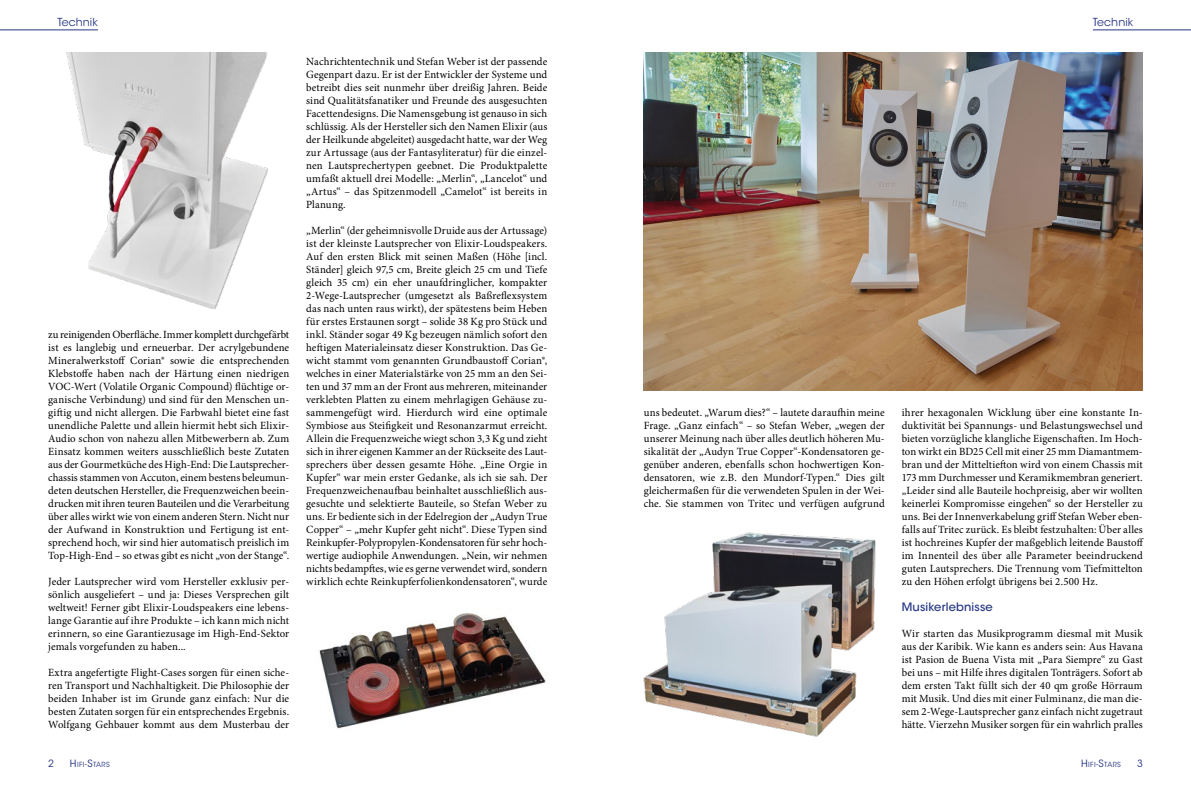
<style>
.page{position:relative;width:1191px;height:794px;background:#fff}
.page>*{position:absolute;margin:0;border:0;box-sizing:border-box;transform-origin:0 0}
.t1{font:500 11.5px "ITC Avant Garde Std";letter-spacing:.015em;color:#263685}
.t2{font:11px/13px "Minion Pro";letter-spacing:.01em;color:#000;text-align:justify}
.t3{font:11px "ITC Avant Garde Std";letter-spacing:.01em;color:#263685}
.t4{font:10px "ITC Avant Garde Std";color:#263685}
.t5{font:7px "ITC Avant Garde Std";letter-spacing:.055em;color:#263685}
.s1{font-size:10px}
.s2{font-size:8px}
</style>
<div class="page">
<img style="left:66px;top:52px;width:202px;height:257px">
<img style="left:643px;top:532px;width:233px;height:205px">
<img style="left:643px;top:52px;width:499px;height:338px">
<img style="left:319px;top:613px;width:227px;height:116px">
<hr style="left:0;top:29px;width:98px;height:1px;background:#263685">
<hr style="left:1093px;top:29px;width:98px;height:1px;background:#263685">
<p class="t3" style="left:57px;top:15px;width:42px">Technik</p>
<p class="t3" style="left:1093px;top:15px;width:42px">Technik</p>
<p class="t2" style="left:48px;top:328px;width:242px">zu reinigenden Oberfläche. Immer komplett durchgefärbt ist es langlebig und erneuerbar. Der acrylgebundene Mineralwerkstoff Corian® sowie die entsprechenden Klebstoffe haben nach der Härtung einen niedrigen VOC-Wert (Volatile Organic Compound) flüchtige or&shy;ganische Verbindung) und sind für den Menschen un&shy;giftig und nicht allergen. Die Farbwahl bietet eine fast unendliche Palette und allein hiermit hebt sich Elixir-Audio schon von nahezu allen Mitbewerbern ab. Zum Einsatz kommen weiters ausschließlich beste Zutaten aus der Gourmetküche des High-End: Die Lautsprecher&shy;chassis stammen von Accuton, einem bestens beleumun&shy;deten deutschen Hersteller, die Frequenzweichen beein&shy;drucken mit ihren teuren Bauteilen und die Verarbeitung über alles wirkt wie von einem anderen Stern. Nicht nur der Aufwand in Konstruktion und Fertigung ist ent&shy;sprechend hoch, wir sind hier automatisch preislich im Top-High-End – so etwas gibt es nicht „von der Stange“.</p>
<p class="t2" style="left:48px;top:575px;width:242px">Jeder Lautsprecher wird vom Hersteller exklusiv per&shy;sönlich ausgeliefert – und ja: Dieses Versprechen gilt weltweit! Ferner gibt Elixir-Loudspeakers eine lebens&shy;lange Garantie auf ihre Produkte – ich kann mich nicht erinnern, so eine Garantiezusage im High-End-Sektor jemals vorgefunden zu haben...</p>
<p class="t2" style="left:48px;top:666px;width:242px">Extra angefertigte Flight-Cases sorgen für einen siche&shy;ren Transport und Nachhaltigkeit. Die Philosophie der beiden Inhaber ist im Grunde ganz einfach: Nur die besten Zutaten sorgen für ein entsprechendes Ergebnis.<br>Wolfgang Gehbauer kommt aus dem Musterbau der</p>
<p class="t2" style="left:306px;top:55px;width:242px">Nachrichtentechnik und Stefan Weber ist der passende Gegenpart dazu. Er ist der Entwickler der Systeme und betreibt dies seit nunmehr über dreißig Jahren. Beide sind Qualitätsfanatiker und Freunde des ausgesuchten Facettendesigns. Die Namensgebung ist genauso in sich schlüssig. Als der Hersteller sich den Namen Elixir (aus der Heilkunde abgeleitet) ausgedacht hatte, war der Weg zur Artussage (aus der Fantasyliteratur) für die einzel&shy;nen Lautsprechertypen geebnet. Die Produktpalette umfaßt aktuell drei Modelle: „Merlin“, „Lancelot“ und „Artus“ – das Spitzenmodell „Camelot“ ist bereits in Planung.</p>
<p class="t2" style="left:306px;top:224px;width:242px">„Merlin“ (der geheimnisvolle Druide aus der Artussage) ist der kleinste Lautsprecher von Elixir-Loudspeakers.<br>Auf den ersten Blick mit seinen Maßen (Höhe [incl.<br>Ständer] gleich 97,5 cm, Breite gleich 25 cm und Tiefe gleich 35 cm) ein eher unaufdringlicher, kompakter 2-Wege-Lautsprecher (umgesetzt als Baßreflexsystem das nach unten raus wirkt), der spätestens beim Heben für erstes Erstaunen sorgt – solide 38 Kg pro Stück und inkl. Ständer sogar 49 Kg bezeugen nämlich sofort den heftigen Materialeinsatz dieser Konstruktion. Das Ge&shy;wicht stammt vom genannten Grundbaustoff Corian®, welches in einer Materialstärke von 25 mm an den Sei&shy;ten und 37 mm an der Front aus mehreren, miteinander verklebten Platten zu einem mehrlagigen Gehäuse zu&shy;sammengefügt wird. Hierdurch wird eine optimale Symbiose aus Steifigkeit und Resonanzarmut erreicht.<br>Allein die Frequenzweiche wiegt schon 3,3 Kg und zieht sich in ihrer eigenen Kammer an der Rückseite des Laut&shy;sprechers über dessen gesamte Höhe. „Eine Orgie in Kupfer“ war mein erster Gedanke, als ich sie sah. Der Frequenzweichenaufbau beinhaltet ausschließlich aus&shy;gesuchte und selektierte Bauteile, so Stefan Weber zu uns. Er bediente sich in der Edelregion der „Audyn True Copper“ – „mehr Kupfer geht nicht“. Diese Typen sind Reinkupfer-Polypropylen-Kondensatoren für sehr hoch&shy;wertige audiophile Anwendungen. „Nein, wir nehmen nichts bedampftes, wie es gerne verwendet wird, sondern wirklich echte Reinkupferfolienkondensatoren“, wurde</p>
<p class="t2" style="left:643px;top:406px;width:242px">uns bedeutet. „Warum dies?“ – lautete daraufhin meine Frage. „Ganz einfach“ – so Stefan Weber, „wegen der unserer Meinung nach über alles deutlich höheren Mu&shy;sikalität der „Audyn True Copper“-Kondensatoren ge&shy;genüber anderen, ebenfalls schon hochwertigen Kon&shy;densatoren, wie z.B. den Mundorf-Typen.“ Dies gilt gleichermaßen für die verwendeten Spulen in der Wei&shy;che. Sie stammen von Tritec und verfügen aufgrund</p>
<p class="t2" style="left:901px;top:406px;width:243px">ihrer hexagonalen Wicklung über eine konstante In&shy;duktivität bei Spannungs- und Belastungswechsel und bieten vorzügliche klangliche Eigenschaften. Im Hoch&shy;ton wirkt ein BD25 Cell mit einer 25 mm Diamantmem&shy;bran und der Mitteltiefton wird von einem Chassis mit 173 mm Durchmesser und Keramikmembran generiert. „Leider sind alle Bauteile hochpreisig, aber wir wollten keinerlei Kompromisse eingehen“ so der Hersteller zu uns. Bei der Innenverkabelung griff Stefan Weber eben&shy;falls auf Tritec zurück. Es bleibt festzuhalten: Über alles ist hochreines Kupfer der maßgeblich leitende Baustoff im Innenteil des über alle Parameter beeindruckend guten Lautsprechers. Die Trennung vom Tiefmittelton zu den Höhen erfolgt übrigens bei 2.500 Hz.</p>
<p class="t1" style="left:901px;top:600px;width:93px">Musikerlebnisse</p>
<p class="t2" style="left:901px;top:627px;width:242px">Wir starten das Musikprogramm diesmal mit Musik aus der Karibik. Wie kann es anders sein: Aus Havana ist Pasion de Buena Vista mit „Para Siempre“ zu Gast bei uns – mit Hilfe ihres digitalen Tonträgers. Sofort ab dem ersten Takt füllt sich der 40 qm große Hörraum mit Musik. Und dies mit einer Fulminanz, die man die&shy;sem 2-Wege-Lautsprecher ganz einfach nicht zugetraut hätte. Vierzehn Musiker sorgen für ein wahrlich pralles</p>
<p class="t4" style="left:48px;top:757px;width:7px">2</p>
<p class="t4" style="left:1137px;top:757px;width:7px">3</p>
<p class="t5" style="left:70px;top:760px;width:41px"><span class="s1">H</span>IFI<span class="s2">-</span><span class="s1">S</span>TARS</p>
<p class="t5" style="left:1081px;top:760px;width:41px"><span class="s1">H</span>IFI<span class="s2">-</span><span class="s1">S</span>TARS</p>
</div>
